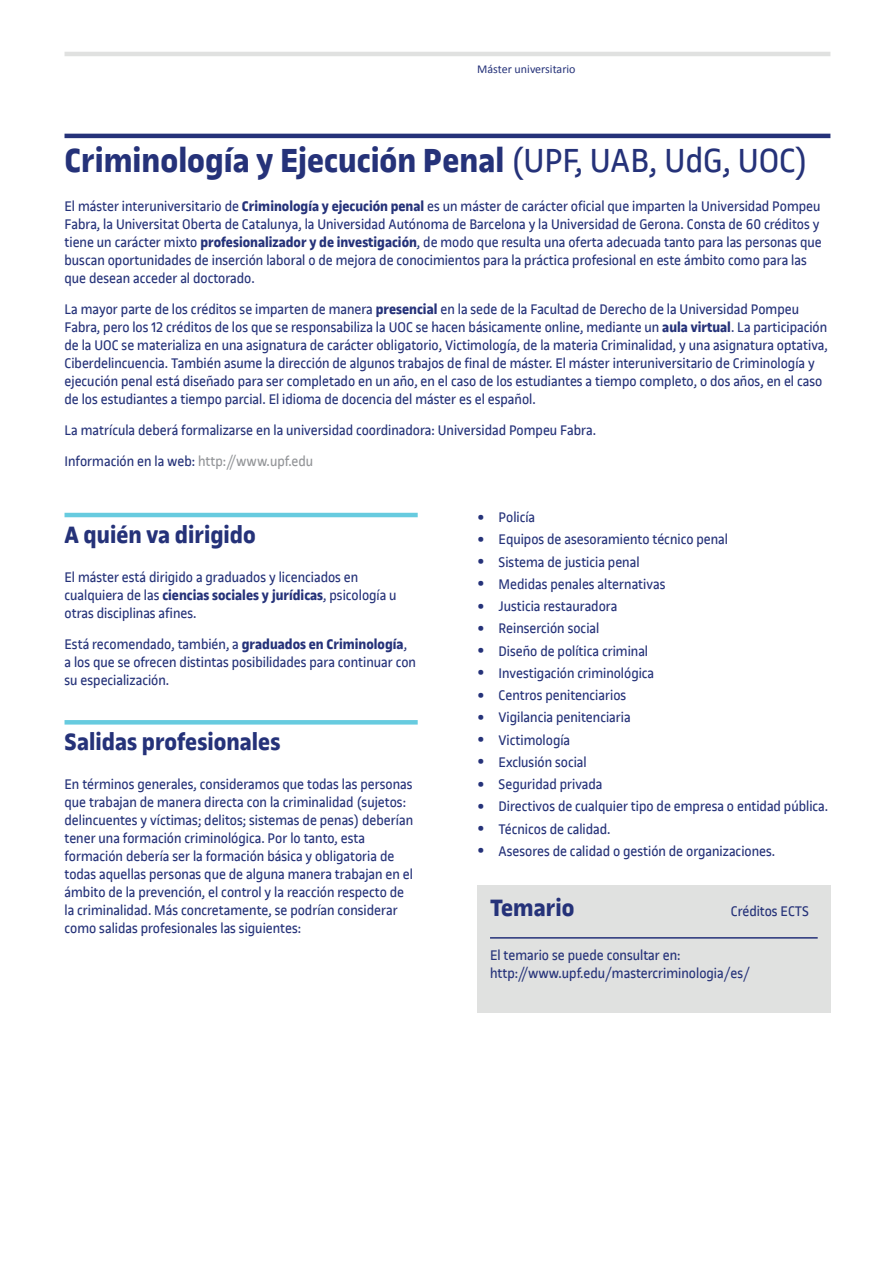
<style>
.page{position:relative;width:895px;height:1263px;background:#fff}
.page>*{position:absolute;margin:0;border:0;box-sizing:border-box;transform-origin:0 0}
.t1{font:700 36px "UOC Sans";color:#253279}
.t2{font:700 25.5px "UOC Sans";color:#253279}
.t3{font:15px/18px "UOC Sans";color:#253279}
.t4{font:12px "Calibri";color:#253279}
.s1{font-weight:400}
.s2{font-weight:700}
.s3{color:#939598}
.s4{font-weight:700;font-size:19.5px}
</style>
<div class="page">
<hr style="left:64px;top:52px;width:766px;height:4px;background:#e0e1e0">
<div style="left:477px;top:885px;width:353px;height:128px;background:#e0e1e0"></div>
<hr style="left:64px;top:513px;width:353px;height:4px;background:#67cbdf">
<div style="left:64px;top:720px;width:353px;height:5px;background:#67cbdf"></div>
<hr style="left:490px;top:937px;width:327px;height:2px;background:#253279">
<hr style="left:64px;top:134px;width:766px;height:4px;background:#253279">
<p class="t4" style="left:477px;top:62px;width:100px">Máster universitario</p>
<h1 class="t1" style="left:64px;top:140px;width:745px">Criminología y Ejecución Penal <span class="s1">(UPF, UAB, UdG, UOC)</span></h1>
<p class="t3" style="left:64px;top:198px;width:758px">El máster interuniversitario de <span class="s2">Criminología y ejecución penal</span> es un máster de carácter oficial que imparten la Universidad Pompeu Fabra, la Universitat Oberta de Catalunya, la Universidad Autónoma de Barcelona y la Universidad de Gerona. Consta de 60 créditos y tiene un carácter mixto <span class="s2">profesionalizador y de investigación</span>, de modo que resulta una oferta adecuada tanto para las personas que buscan oportunidades de inserción laboral o de mejora de conocimientos para la práctica profesional en este ámbito como para las que desean acceder al doctorado.</p>
<p class="t3" style="left:64px;top:300px;width:764px">La mayor parte de los créditos se imparten de manera <span class="s2">presencial</span> en la sede de la Facultad de Derecho de la Universidad Pompeu Fabra, pero los 12 créditos de los que se responsabiliza la UOC se hacen básicamente online, mediante un <span class="s2">aula virtual</span>. La participación de la UOC se materializa en una asignatura de carácter obligatorio, Victimología, de la materia Criminalidad, y una asignatura optativa, Ciberdelincuencia. También asume la dirección de algunos trabajos de final de máster. El máster interuniversitario de Criminología y ejecución penal está diseñado para ser completado en un año, en el caso de los estudiantes a tiempo completo, o dos años, en el caso de los estudiantes a tiempo parcial. El idioma de docencia del máster es el español.</p>
<p class="t3" style="left:64px;top:415px;width:533px;line-height:30.8px">La matrícula deberá formalizarse en la universidad coordinadora: Universidad Pompeu Fabra.<br>Información en la web: <span class="s3">http://www.upf.edu</span></p>
<h2 class="t2" style="left:64px;top:520px;width:193px">A quién va dirigido</h2>
<p class="t3" style="left:64px;top:568px;width:333px">El máster está dirigido a graduados y licenciados en cualquiera de las <span class="s2">ciencias sociales y jurídicas</span>, psicología u otras disciplinas afines.</p>
<p class="t3" style="left:64px;top:635px;width:353px">Está recomendado, también, a <span class="s2">graduados en Criminología</span>, a los que se ofrecen distintas posibilidades para continuar con su especialización.</p>
<h2 class="t2" style="left:64px;top:727px;width:217px">Salidas profesionales</h2>
<p class="t3" style="left:64px;top:776px;width:350px">En términos generales, consideramos que todas las personas que trabajan de manera directa con la criminalidad (sujetos: delincuentes y víctimas; delitos; sistemas de penas) deberían tener una formación criminológica. Por lo tanto, esta formación debería ser la formación básica y obligatoria de todas aquellas personas que de alguna manera trabajan en el ámbito de la prevención, el control y la reacción respecto de la criminalidad. Más concretamente, se podrían considerar como salidas profesionales las siguientes:</p>
<p class="t3" style="left:477px;top:508px;width:59px"><span class="s4">•</span> Policía</p>
<p class="t3" style="left:477px;top:531px;width:252px"><span class="s4">•</span> Equipos de asesoramiento técnico penal</p>
<p class="t3" style="left:477px;top:553px;width:164px"><span class="s4">•</span> Sistema de justicia penal</p>
<p class="t3" style="left:477px;top:575px;width:190px"><span class="s4">•</span> Medidas penales alternativas</p>
<p class="t3" style="left:477px;top:597px;width:141px"><span class="s4">•</span> Justicia restauradora</p>
<p class="t3" style="left:477px;top:620px;width:123px"><span class="s4">•</span> Reinserción social</p>
<p class="t3" style="left:477px;top:642px;width:172px"><span class="s4">•</span> Diseño de política criminal</p>
<p class="t3" style="left:477px;top:664px;width:178px"><span class="s4">•</span> Investigación criminológica</p>
<p class="t3" style="left:477px;top:686px;width:150px"><span class="s4">•</span> Centros penitenciarios</p>
<p class="t3" style="left:477px;top:709px;width:155px"><span class="s4">•</span> Vigilancia penitenciaria</p>
<p class="t3" style="left:477px;top:731px;width:94px"><span class="s4">•</span> Victimología</p>
<p class="t3" style="left:477px;top:753px;width:111px"><span class="s4">•</span> Exclusión social</p>
<p class="t3" style="left:477px;top:775px;width:127px"><span class="s4">•</span> Seguridad privada</p>
<p class="t3" style="left:477px;top:798px;width:352px"><span class="s4">•</span> Directivos de cualquier tipo de empresa o entidad pública.</p>
<p class="t3" style="left:477px;top:820px;width:135px"><span class="s4">•</span> Técnicos de calidad.</p>
<p class="t3" style="left:477px;top:842px;width:299px"><span class="s4">•</span> Asesores de calidad o gestión de organizaciones.</p>
<h2 class="t2" style="left:490px;top:894px;width:86px">Temario</h2>
<p class="t3" style="left:730px;top:903px;width:80px">Créditos ECTS</p>
<p class="t3" style="left:490px;top:946px;width:261px">El temario se puede consultar en: http://www.upf.edu/mastercriminologia/es/</p>
</div>
